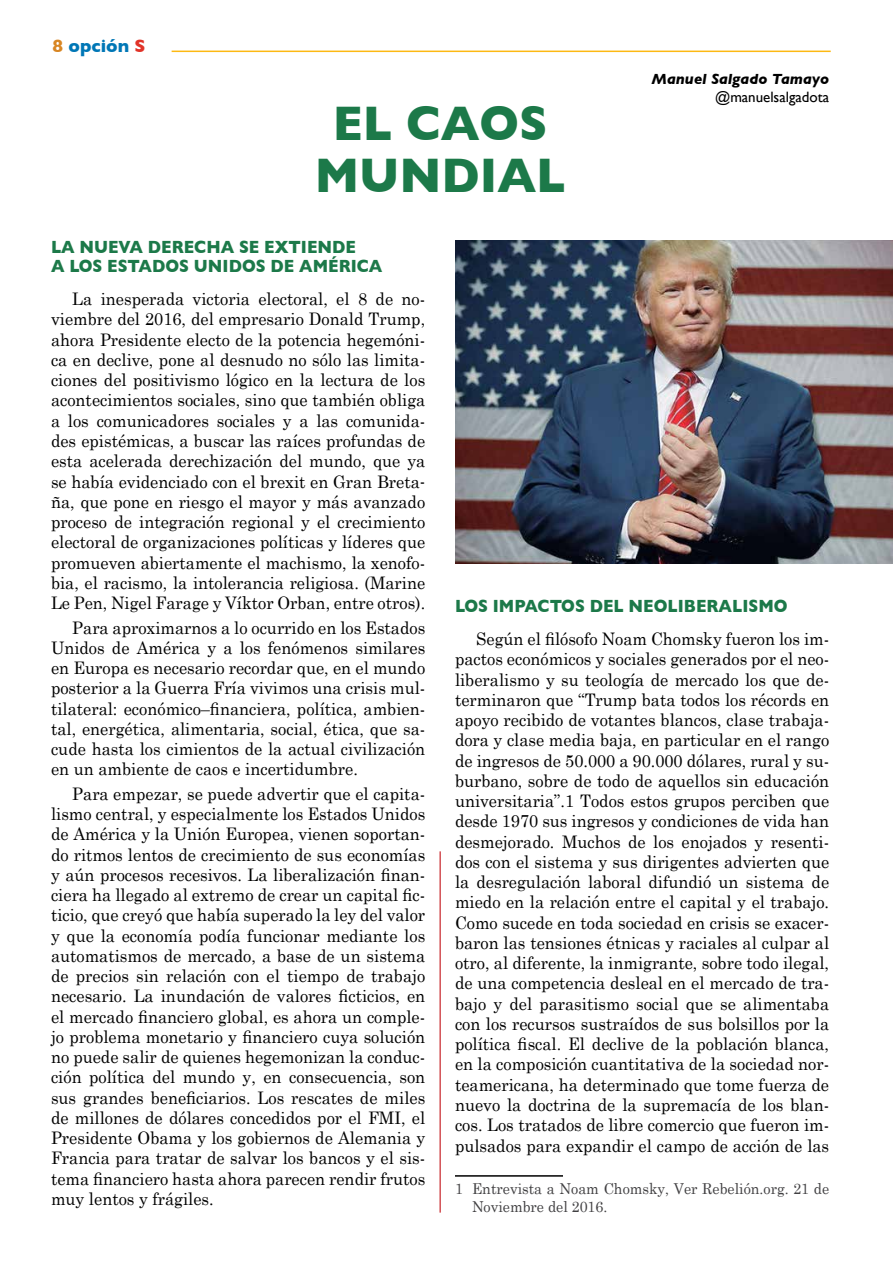
<style>
.page{position:relative;width:893px;height:1276px;background:#fff}
.page>*{position:absolute;margin:0;border:0;box-sizing:border-box;transform-origin:0 0}
.t1{font:700 49.5px/52.5px "Gill Sans";color:#1c7949;scale:.94 1}
.t2{font:700 18px "Gill Sans";color:#1c7949;scale:.9 1}
.t3{font:700 18px "Gill Sans";color:#0077b6}
.t4{font:17.25px/20.2px "Century Schoolbook";color:#000;text-align:justify;scale:.95 1}
.t5{font:15px/18px "Century Schoolbook";color:#414042;scale:.95 1}
.t6{font:italic 700 15px "Gill Sans";color:#000}
.t7{font:15px "Gill Sans";color:#000}
.s1{color:#d88624}
.s2{color:#e13328}
</style>
<div class="page">
<hr style="left:440px;top:851px;width:1px;height:361px;background:#c4161c">
<hr style="left:172px;top:51px;width:659px;height:1px;background:#fdb913">
<hr style="left:455px;top:1175px;width:108px;height:1px;background:#000">
<img style="left:455px;top:240px;width:438px;height:323px">
<p class="t3" style="left:53px;top:35px;width:95px"><span class="s1">8</span> OPCIÓN <span class="s2">S</span></p>
<h1 class="t1" style="left:315px;top:96px;width:135px;text-indent:18px">EL CAOS<br>MUNDIAL</h1>
<p class="t6" style="left:651px;top:71px;width:179px">Manuel Salgado Tamayo</p>
<p class="t7" style="left:715px;top:88px;width:116px">@manuelsalgadota</p>
<p class="t2" style="left:51px;top:236px;width:63px">LA NUEVA</p>
<p class="t2" style="left:148px;top:236px;width:28px">DEREC</p>
<p class="t2" style="left:206px;top:236px;width:105px">HA SE EXTIENDE</p>
<p class="t2" style="left:51px;top:255px;width:33px">A LOS</p>
<p class="t2" style="left:107px;top:255px;width:26px">ESTADOS</p>
<p class="t2" style="left:194px;top:255px;width:29px">UNIDOS</p>
<p class="t2" style="left:271px;top:255px;width:61px">DE AMÉRICA</p>
<p class="t4" style="left:51px;top:288px;width:395px;text-indent:21px">La inesperada victoria electoral, el 8 de no&shy;viembre del 2016, del empresario Donald Trump, ahora Presidente electo de la potencia hegemóni&shy;ca en declive, pone al desnudo no sólo las limita&shy;ciones del positivismo lógico en la lectura de los acontecimientos sociales, sino que también obliga a los comunicadores sociales y a las comunida&shy;des epistémicas, a buscar las raíces profundas de esta acelerada derechización del mundo, que ya se había evidenciado con el brexit en Gran Breta&shy;ña, que pone en riesgo el mayor y más avanzado proceso de integración regional y el crecimiento electoral de organizaciones políticas y líderes que promueven abiertamente el machismo, la xenofo&shy;bia, el racismo, la intolerancia religiosa. (Marine Le Pen, Nigel Farage y Víktor Orban, entre otros).</p>
<p class="t4" style="left:51px;top:617px;width:395px;text-indent:21px">Para aproximarnos a lo ocurrido en los Estados Unidos de América y a los fenómenos similares en Europa es necesario recordar que, en el mundo posterior a la Guerra Fría vivimos una crisis mul&shy;tilateral: económico–financiera, política, ambien&shy;tal, energética, alimentaria, social, ética, que sa&shy;cude hasta los cimientos de la actual civilización en un ambiente de caos e incertidumbre.</p>
<p class="t4" style="left:51px;top:783px;width:395px;text-indent:21px">Para empezar, se puede advertir que el capita&shy;lismo central, y especialmente los Estados Unidos de América y la Unión Europea, vienen soportan&shy;do ritmos lentos de crecimiento de sus economías y aún procesos recesivos. La liberalización finan&shy;ciera ha llegado al extremo de crear un capital fic&shy;ticio, que creyó que había superado la ley del valor y que la economía podía funcionar mediante los automatismos de mercado, a base de un sistema de precios sin relación con el tiempo de trabajo necesario. La inundación de valores ficticios, en el mercado financiero global, es ahora un comple&shy;jo problema monetario y financiero cuya solución no puede salir de quienes hegemonizan la conduc&shy;ción política del mundo y, en consecuencia, son sus grandes beneficiarios. Los rescates de miles de millones de dólares concedidos por el FMI, el Presidente Obama y los gobiernos de Alemania y Francia para tratar de salvar los bancos y el sis&shy;tema financiero hasta ahora parecen rendir frutos muy lentos y frágiles.</p>
<p class="t2" style="left:455px;top:595px;width:56px">LOS IMPACTOS</p>
<p class="t2" style="left:590px;top:595px;width:13px">DEL</p>
<p class="t2" style="left:629px;top:595px;width:14px">NEOLIBERALISMO</p>
<p class="t4" style="left:455px;top:628px;width:395px;text-indent:21px">Según el filósofo Noam Chomsky fueron los im&shy;pactos económicos y sociales generados por el neo&shy;liberalismo y su teología de mercado los que de&shy;terminaron que “Trump bata todos los récords en apoyo recibido de votantes blancos, clase trabaja&shy;dora y clase media baja, en particular en el rango de ingresos de 50.000 a 90.000 dólares, rural y su&shy;burbano, sobre de todo de aquellos sin educación universitaria”.1 Todos estos grupos perciben que desde 1970 sus ingresos y condiciones de vida han desmejorado. Muchos de los enojados y resenti&shy;dos con el sistema y sus dirigentes advierten que la desregulación laboral difundió un sistema de miedo en la relación entre el capital y el trabajo.<br>Como sucede en toda sociedad en crisis se exacer&shy;baron las tensiones étnicas y raciales al culpar al otro, al diferente, la inmigrante, sobre todo ilegal, de una competencia desleal en el mercado de tra&shy;bajo y del parasitismo social que se alimentaba con los recursos sustraídos de sus bolsillos por la política fiscal. El declive de la población blanca, en la composición cuantitativa de la sociedad nor&shy;teamericana, ha determinado que tome fuerza de nuevo la doctrina de la supremacía de los blan&shy;cos. Los tratados de libre comercio que fueron im&shy;pulsados para expandir el campo de acción de las</p>
<p class="t5" style="left:472px;top:1179px;width:377px;text-indent:-17px">1 Entrevista a Noam Chomsky, Ver Rebelión.org. 21 de<br>Noviembre del 2016.</p>
</div>
